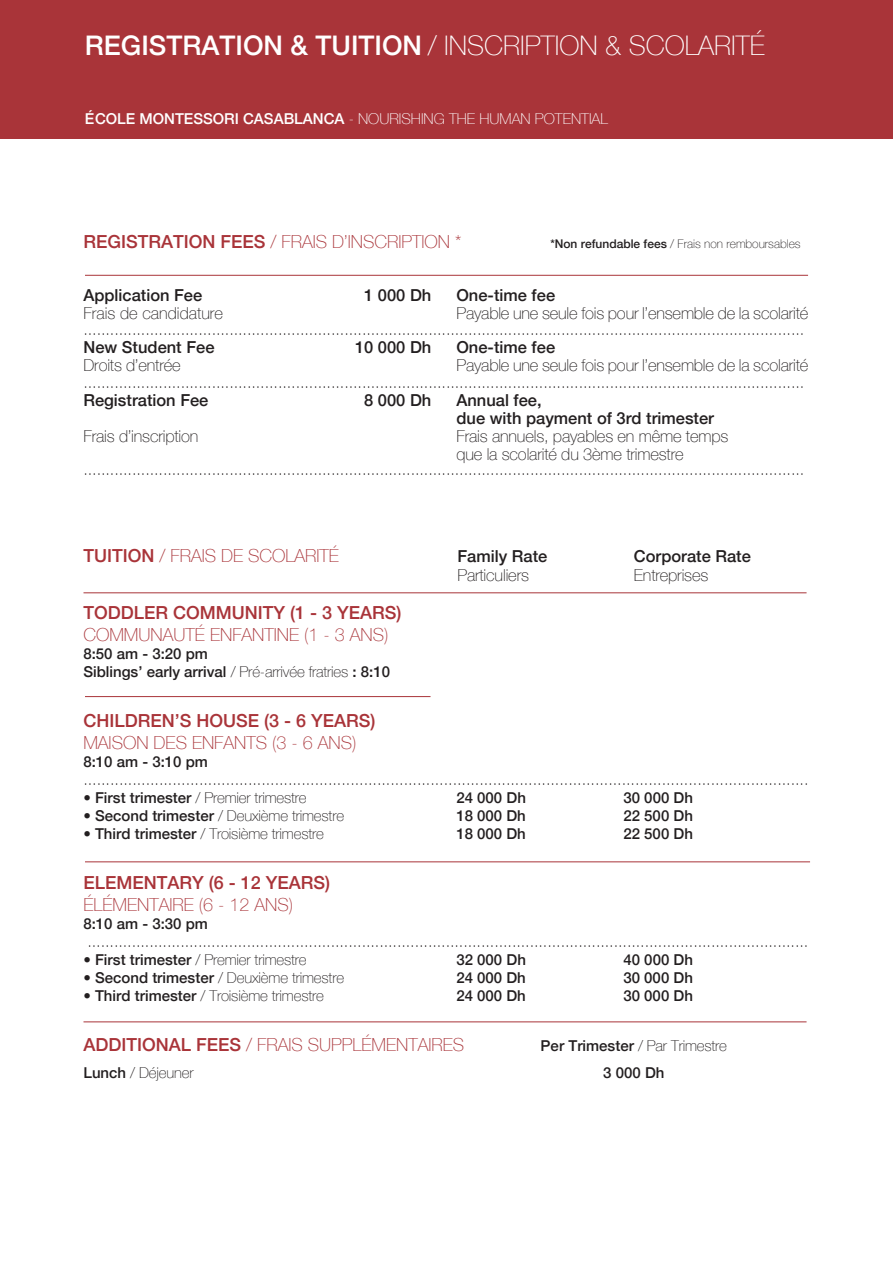
<style>
.page{position:relative;width:893px;height:1263px;background:#fff}
.page>*{position:absolute;margin:0;border:0;box-sizing:border-box;transform-origin:0 0}
.t1{font:100 27px "Helvetica Neue";color:#fff}
.t2{font:100 18px "Helvetica Neue";color:#a93439}
.t3{font:500 18px "Helvetica Neue";color:#a93439}
.t4{font:100 16.5px/16.5px "Helvetica Neue";letter-spacing:-.01em;color:#231f20;text-align:right}
.t5{font:500 16.5px/18px "Helvetica Neue";color:#231f20}
.t6{font:100 15px "Helvetica Neue";letter-spacing:-.01em;color:#231f20}
.t7{font:500 15px/18px "Helvetica Neue";color:#231f20}
.t8{font:100 15px "Helvetica Neue";color:#fff}
.t9{font:100 12px "Helvetica Neue";color:#231f20}
.s1{font-weight:500}
.s2{font-weight:100}
</style>
<div class="page">
<div style="left:0;top:0;width:893px;height:138px;background:#a93439"></div>
<hr style="left:85px;top:275px;width:723px;height:1px;background:#a93439">
<hr style="left:83px;top:592px;width:723px;height:1px;background:#a93439">
<hr style="left:85px;top:696px;width:345px;height:1px;background:#a93439">
<hr style="left:85px;top:861px;width:725px;height:1px;background:#a93439">
<hr style="left:83px;top:1021px;width:723px;height:1px;background:#a93439">
<h1 class="t1" style="left:85px;top:25px;width:682px"><span class="s1">REGISTRATION &amp; TUITION</span> / INSCRIPTION &amp; SCOLARITÉ</h1>
<p class="t8" style="left:85px;top:107px;width:525px"><span class="s1">ÉCOLE MONTESSORI CASABLANCA</span> - NOURISHING THE HUMAN POTENTIAL</p>
<p class="t2" style="left:83px;top:228px;width:380px"><span class="s1">REGISTRATION FEES</span> / FRAIS D’INSCRIPTION *</p>
<p class="t9" style="left:550px;top:235px;width:252px"><span class="s1">*Non refundable fees</span> / Frais non remboursables</p>
<p class="t5" style="left:83px;top:285px;width:120px">Application Fee</p>
<p class="t5" style="left:364px;top:285px;width:69px">1 000 Dh</p>
<p class="t5" style="left:456px;top:285px;width:100px">One-time fee</p>
<p class="t4" style="left:83px;top:304px;width:141px">Frais de candidature</p>
<p class="t4" style="left:83px;top:304px;width:727px">Payable une seule fois pour l’ensemble de la scolarité ...................................................................................................................................................................</p>
<p class="t5" style="left:83px;top:337px;width:133px">New Student Fee</p>
<p class="t5" style="left:355px;top:337px;width:78px">10 000 Dh</p>
<p class="t5" style="left:456px;top:337px;width:100px">One-time fee</p>
<p class="t4" style="left:83px;top:356px;width:99px">Droits d’entrée</p>
<p class="t4" style="left:83px;top:356px;width:727px">Payable une seule fois pour l’ensemble de la scolarité ...................................................................................................................................................................</p>
<p class="t5" style="left:83px;top:390px;width:127px">Registration Fee</p>
<p class="t5" style="left:364px;top:390px;width:69px">8 000 Dh</p>
<p class="t5" style="left:456px;top:390px;width:259px">Annual fee,<br>due with payment of 3rd trimester</p>
<p class="t4" style="left:83px;top:427px;width:117px">Frais d’inscription</p>
<p class="t4" style="left:456px;top:426px;width:273px;line-height:18px;text-align:left">Frais annuels, payables en même temps que la scolarité du 3ème trimestre</p>
<p class="t4" style="left:83px;top:460px;width:722px">...................................................................................................................................................................</p>
<p class="t2" style="left:83px;top:542px;width:257px"><span class="s1">TUITION</span> / FRAIS DE SCOLARITÉ</p>
<p class="t5" style="left:457px;top:546px;width:91px">Family Rate</p>
<p class="t5" style="left:634px;top:546px;width:119px">Corporate Rate</p>
<p class="t4" style="left:457px;top:566px;width:73px">Particuliers</p>
<p class="t4" style="left:634px;top:566px;width:76px">Entreprises</p>
<p class="t3" style="left:83px;top:598px;width:320px">TODDLER COMMUNITY (1 - 3 YEARS)</p>
<p class="t2" style="left:83px;top:621px;width:306px">COMMUNAUTÉ ENFANTINE (1 - 3 ANS)</p>
<p class="t7" style="left:83px;top:644px;width:308px">8:50 am - 3:20 pm<br>Siblings’ early arrival <span class="s2">/ Pré-arrivée fratries</span> : 8:10</p>
<p class="t3" style="left:83px;top:706px;width:294px">CHILDREN’S HOUSE (3 - 6 YEARS)</p>
<p class="t2" style="left:83px;top:729px;width:274px">MAISON DES ENFANTS (3 - 6 ANS)</p>
<p class="t7" style="left:83px;top:752px;width:126px">8:10 am - 3:10 pm</p>
<p class="t4" style="left:83px;top:770px;width:727px">...................................................................................................................................................................</p>
<p class="t6" style="left:83px;top:787px;width:225px"><span class="s1">• First trimester</span> / Premier trimestre</p>
<p class="t7" style="left:456px;top:788px;width:71px">24 000 Dh</p>
<p class="t7" style="left:623px;top:788px;width:71px">30 000 Dh</p>
<p class="t6" style="left:83px;top:805px;width:262px"><span class="s1">• Second trimester</span> / Deuxième trimestre</p>
<p class="t7" style="left:456px;top:806px;width:71px">18 000 Dh</p>
<p class="t7" style="left:623px;top:806px;width:71px">22 500 Dh</p>
<p class="t6" style="left:83px;top:823px;width:242px"><span class="s1">• Third trimester</span> / Troisième trimestre</p>
<p class="t7" style="left:456px;top:824px;width:71px">18 000 Dh</p>
<p class="t7" style="left:623px;top:824px;width:71px">22 500 Dh</p>
<p class="t3" style="left:83px;top:868px;width:248px">ELEMENTARY (6 - 12 YEARS)</p>
<p class="t2" style="left:83px;top:891px;width:211px">ÉLÉMENTAIRE (6 - 12 ANS)</p>
<p class="t7" style="left:83px;top:914px;width:126px">8:10 am - 3:30 pm</p>
<p class="t4" style="left:87px;top:932px;width:722px">...................................................................................................................................................................</p>
<p class="t6" style="left:83px;top:949px;width:225px"><span class="s1">• First trimester</span> / Premier trimestre</p>
<p class="t7" style="left:456px;top:950px;width:71px">32 000 Dh</p>
<p class="t7" style="left:623px;top:950px;width:71px">40 000 Dh</p>
<p class="t6" style="left:83px;top:967px;width:262px"><span class="s1">• Second trimester</span> / Deuxième trimestre</p>
<p class="t7" style="left:456px;top:968px;width:71px">24 000 Dh</p>
<p class="t7" style="left:623px;top:968px;width:71px">30 000 Dh</p>
<p class="t6" style="left:83px;top:985px;width:242px"><span class="s1">• Third trimester</span> / Troisième trimestre</p>
<p class="t7" style="left:456px;top:986px;width:71px">24 000 Dh</p>
<p class="t7" style="left:623px;top:986px;width:71px">30 000 Dh</p>
<p class="t2" style="left:83px;top:1031px;width:382px"><span class="s1">ADDITIONAL FEES</span> / FRAIS SUPPLÉMENTAIRES</p>
<p class="t6" style="left:541px;top:1034px;width:188px"><span class="s1">Per Trimester</span> / Par Trimestre</p>
<p class="t6" style="left:83px;top:1061px;width:112px"><span class="s1">Lunch</span> / Déjeuner</p>
<p class="t7" style="left:603px;top:1062px;width:63px">3 000 Dh</p>
</div>
